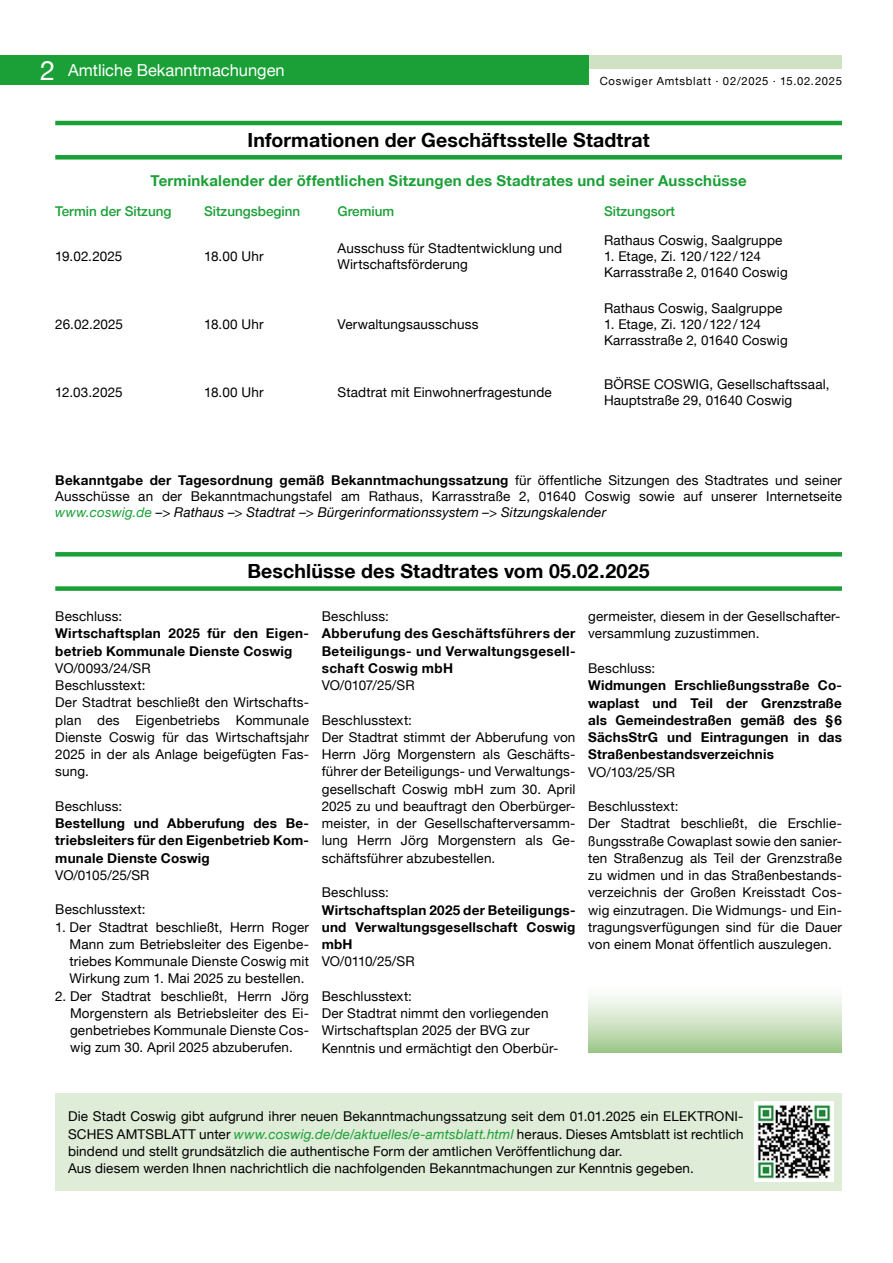
<style>
.page{position:relative;width:893px;height:1263px;background:#fff}
.page>*{position:absolute;margin:0;border:0;box-sizing:border-box;transform-origin:0 0}
.t1{font:700 19.5px "Helvetica Neue LT Pro";letter-spacing:.01em;color:#000}
.t2{font:16.5px "Helvetica Neue LT Pro";color:#fff}
.t3{font:700 15px "Helvetica Neue LT Pro";letter-spacing:.015em;color:#1ba037}
.t4{font:13.5px/17.2px "Helvetica Neue LT Pro";letter-spacing:.01em;color:#000}
.t5{font:700 13.5px/17.2px "Helvetica Neue LT Pro";letter-spacing:.015em;color:#000;text-align:justify}
.t6{font:500 13.5px "Helvetica Neue LT Pro";color:#1ba037}
.t7{font:13.5px "Helvetica Neue LT Pro";letter-spacing:-.015em;color:#000}
.t8{font:13.5px "Helvetica Neue LT Pro";letter-spacing:-.01em;color:#000}
.t9{font:11.25px "Helvetica Neue LT Pro";letter-spacing:.07em;color:#000}
.s1{font-size:27px}
.s2{font-weight:700}
.s3{font-style:italic;color:#1ba037}
.s4{font-style:italic}
</style>
<div class="page">
<hr style="left:55px;top:121px;width:787px;height:4px;background:#1ba037">
<div style="left:55px;top:155px;width:787px;height:5px;background:#1ba037"></div>
<div style="left:55px;top:1092px;width:787px;height:98px;background:#dfecd8"></div>
<img style="left:754px;top:1101px;width:80px;height:80px">
<div style="left:55px;top:552px;width:787px;height:5px;background:#1ba037"></div>
<div style="left:55px;top:586px;width:787px;height:5px;background:#1ba037"></div>
<div style="left:588px;top:982px;width:254px;height:70px;background:linear-gradient(to bottom,#fff,#a5cb92)"></div>
<div style="left:587px;top:55px;width:255px;height:14px;background:#cfe2c3"></div>
<div style="left:0;top:55px;width:588px;height:30px;background:#1ba037"></div>
<p class="t2" style="left:40px;top:60px;width:246px"><span class="s1">2</span> Amtliche Bekanntmachungen</p>
<p class="t9" style="left:600px;top:74px;width:244px">Coswiger Amtsblatt · 02/2025 · 15.02.2025</p>
<h1 class="t1" style="left:247px;top:127px;width:404px">Informationen der Geschäftsstelle Stadtrat</h1>
<p class="t3" style="left:150px;top:171px;width:598px">Terminkalender der öffentlichen Sitzungen des Stadtrates und seiner Ausschüsse</p>
<p class="t6" style="left:55px;top:203px;width:118px">Termin der Sitzung</p>
<p class="t6" style="left:204px;top:203px;width:98px">Sitzungsbeginn</p>
<p class="t6" style="left:338px;top:203px;width:58px">Gremium</p>
<p class="t6" style="left:604px;top:203px;width:73px">Sitzungsort</p>
<p class="t4" style="left:55px;top:247px;width:69px">19.02.2025</p>
<p class="t4" style="left:204px;top:247px;width:61px">18.00 Uhr</p>
<p class="t4" style="left:338px;top:239px;width:226px;line-height:16.2px">Ausschuss für Stadtentwicklung und<br>Wirtschaftsförderung</p>
<p class="t4" style="left:604px;top:231px;width:180px">Rathaus Coswig, Saalgruppe</p>
<p class="t4" style="left:604px;top:248px;width:185px;line-height:16.2px">1. Etage, Zi. 120/122/124<br>Karrasstraße 2, 01640 Coswig</p>
<p class="t4" style="left:55px;top:315px;width:69px">26.02.2025</p>
<p class="t4" style="left:204px;top:315px;width:61px">18.00 Uhr</p>
<p class="t4" style="left:338px;top:315px;width:142px">Verwaltungsausschuss</p>
<p class="t4" style="left:604px;top:299px;width:180px">Rathaus Coswig, Saalgruppe</p>
<p class="t4" style="left:604px;top:316px;width:185px;line-height:16.2px">1. Etage, Zi. 120/122/124<br>Karrasstraße 2, 01640 Coswig</p>
<p class="t4" style="left:55px;top:383px;width:69px">12.03.2025</p>
<p class="t4" style="left:204px;top:383px;width:61px">18.00 Uhr</p>
<p class="t4" style="left:338px;top:383px;width:216px">Stadtrat mit Einwohnerfragestunde</p>
<p class="t4" style="left:604px;top:375px;width:227px;line-height:16.2px">BÖRSE COSWIG, Gesellschaftssaal,<br>Hauptstraße 29, 01640 Coswig</p>
<p class="t4" style="left:55px;top:472px;width:788px;line-height:16.2px;text-align:justify"><span class="s2">Bekanntgabe der Tagesordnung gemäß Bekanntmachungssatzung</span> für öffentliche Sitzungen des Stadtrates und seiner Ausschüsse an der Bekanntmachungstafel am Rathaus, Karrasstraße 2, 01640 Coswig sowie auf unserer Internetseite <span class="s3">www.coswig.de</span> <span class="s4">–&gt; Rathaus –&gt; Stadtrat –&gt; Bürgerinformationssystem –&gt; Sitzungskalender</span></p>
<h1 class="t1" style="left:247px;top:558px;width:404px">Beschlüsse des Stadtrates vom 05.02.2025</h1>
<p class="t4" style="left:55px;top:607px;width:69px">Beschluss:</p>
<p class="t5" style="left:55px;top:624px;width:255px">Wirtschaftsplan 2025 für den Eigen&shy;betrieb Kommunale Dienste Coswig</p>
<p class="t4" style="left:55px;top:659px;width:255px">VO/0093/24/SR<br>Beschlusstext:<br>Der Stadtrat beschließt den Wirtschafts&shy;plan des Eigenbetriebs Kommunale<br>Dienste Coswig für das Wirtschaftsjahr<br>2025 in der als Anlage beigefügten Fas&shy;sung.</p>
<p class="t4" style="left:55px;top:797px;width:69px">Beschluss:</p>
<p class="t5" style="left:55px;top:814px;width:255px">Bestellung und Abberufung des Be&shy;triebsleiters für den Eigenbetrieb Kom&shy;munale Dienste Coswig</p>
<p class="t8" style="left:55px;top:867px;width:96px">VO/0105/25/SR</p>
<p class="t4" style="left:55px;top:901px;width:92px">Beschlusstext:</p>
<p class="t4" style="left:70px;top:918px;width:241px;text-align:justify;text-indent:-14px">1. Der Stadtrat beschließt, Herrn Roger Mann zum Betriebsleiter des Eigenbe&shy;triebes Kommunale Dienste Coswig mit Wirkung zum 1. Mai 2025 zu bestellen.</p>
<p class="t4" style="left:70px;top:987px;width:240px;text-align:justify;text-indent:-15px">2. Der Stadtrat beschließt, Herrn Jörg Morgenstern als Betriebsleiter des Ei&shy;genbetriebes Kommunale Dienste Cos&shy;wig zum 30. April 2025 abzuberufen.</p>
<p class="t4" style="left:322px;top:607px;width:69px">Beschluss:</p>
<p class="t5" style="left:322px;top:625px;width:255px">Abberufung des Geschäftsführers der Beteiligungs- und Verwaltungsgesell&shy;schaft Coswig mbH</p>
<p class="t7" style="left:322px;top:677px;width:94px">VO/0107/25/SR</p>
<p class="t4" style="left:322px;top:711px;width:255px">Beschlusstext:<br>Der Stadtrat stimmt der Abberufung von Herrn Jörg Morgenstern als Geschäfts&shy;führer der Beteiligungs- und Verwaltungs&shy;gesellschaft Coswig mbH zum 30. April 2025 zu und beauftragt den Oberbürger&shy;meister, in der Gesellschafterversamm&shy;lung Herrn Jörg Morgenstern als Ge&shy;schäftsführer abzubestellen.</p>
<p class="t4" style="left:322px;top:883px;width:69px">Beschluss:</p>
<p class="t5" style="left:322px;top:901px;width:255px">Wirtschaftsplan 2025 der Beteiligungs&shy;und Verwaltungsgesellschaft Coswig mbH</p>
<p class="t7" style="left:322px;top:953px;width:94px">VO/0110/25/SR</p>
<p class="t4" style="left:322px;top:987px;width:238px">Beschlusstext:<br>Der Stadtrat nimmt den vorliegenden<br>Wirtschaftsplan 2025 der BVG zur<br>Kenntnis und ermächtigt den Oberbür-</p>
<p class="t4" style="left:588px;top:607px;width:254px">germeister, diesem in der Gesellschafter&shy;versammlung zuzustimmen.</p>
<p class="t4" style="left:588px;top:659px;width:69px">Beschluss:</p>
<p class="t5" style="left:588px;top:676px;width:255px">Widmungen Erschließungsstraße Co&shy;waplast und Teil der Grenzstraße als Gemeindestraßen gemäß des §6<br>SächsStrG und Eintragungen in das Straßenbestandsverzeichnis</p>
<p class="t4" style="left:588px;top:763px;width:88px">VO/103/25/SR</p>
<p class="t4" style="left:588px;top:797px;width:255px">Beschlusstext:<br>Der Stadtrat beschließt, die Erschlie&shy;ßungsstraße Cowaplast sowie den sanier&shy;ten Straßenzug als Teil der Grenzstraße zu widmen und in das Straßenbestands&shy;verzeichnis der Großen Kreisstadt Cos&shy;wig einzutragen. Die Widmungs- und Ein&shy;tragungsverfügungen sind für die Dauer von einem Monat öffentlich auszulegen.</p>
<p class="t4" style="left:68px;top:1108px;width:677px">Die Stadt Coswig gibt aufgrund ihrer neuen Bekanntmachungssatzung seit dem 01.01.2025 ein ELEKTRONI-SCHES AMTSBLATT unter <span class="s3">www.coswig.de/de/aktuelles/e-amtsblatt.html</span> heraus. Dieses Amtsblatt ist rechtlich bindend und stellt grundsätzlich die authentische Form der amtlichen Veröffentlichung dar.<br>Aus diesem werden Ihnen nachrichtlich die nachfolgenden Bekanntmachungen zur Kenntnis gegeben.</p>
</div>
